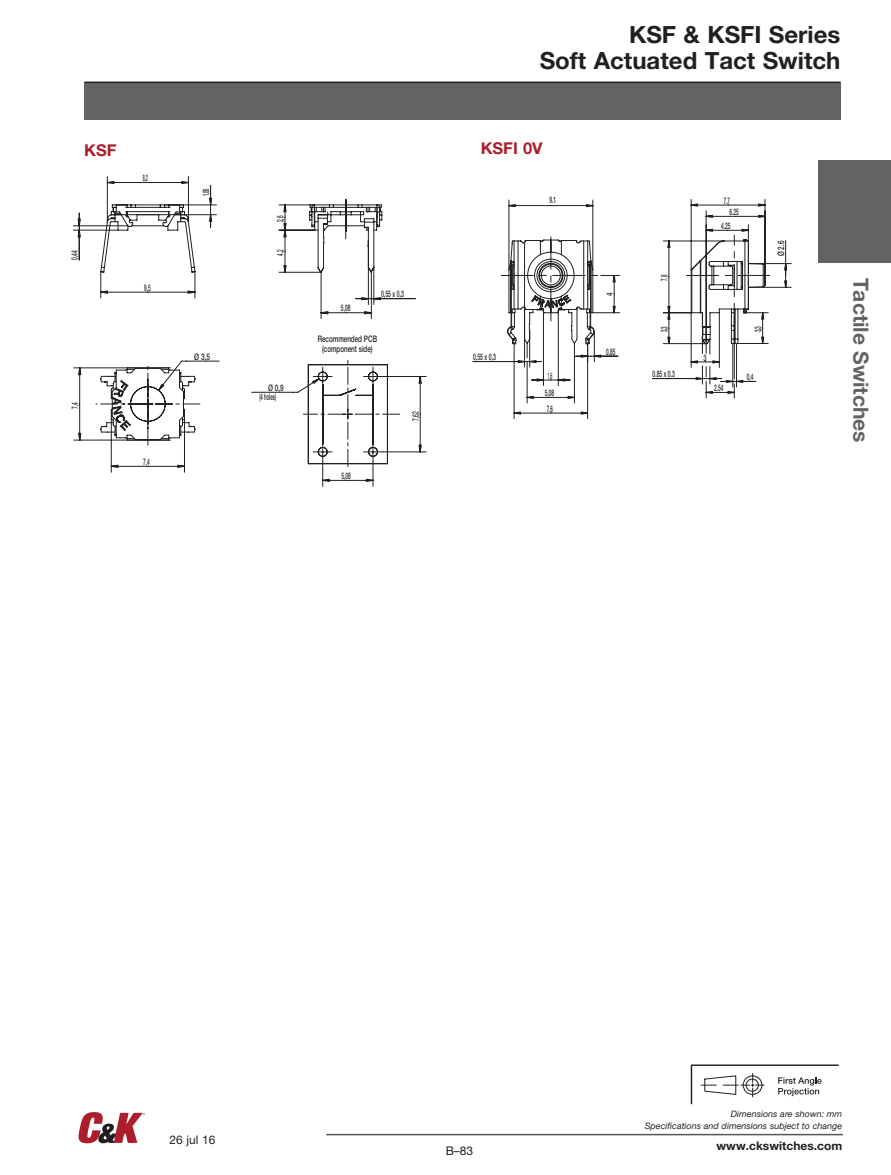
<style>
.page{position:relative;width:891px;height:1175px;background:#fff}
.page>*{position:absolute;margin:0;border:0;box-sizing:border-box;transform-origin:0 0}
.t1{font:700 23.7px/26.7px "Helvetica Neue LT Std";color:#231f20;text-align:right}
.t2{font:700 21px "Helvetica Neue LT Std";color:#636366}
.t3{font:700 16.35px "Helvetica Neue LT Std";color:#ac1e2c}
.t4{font:12px "Helvetica Neue LT Std";color:#231f20}
.t5{font:700 11.85px "Helvetica Neue LT Std";color:#231f20}
.t6{font:11.85px "Helvetica Neue LT Std";color:#231f20}
.t7{font:500 9px/9.6px "Helvetica Neue";color:#231f20;text-align:center;scale:.7 1}
.t8{font:500 9px "Helvetica Neue";color:#231f20;scale:.54 1}
.t9{font:500 9px/8.9px "Helvetica Neue";color:#231f20;scale:.72 1}
.t10{font:500 9px "Helvetica Neue";color:#231f20;scale:.55 1}
.t11{font:500 9px "Helvetica Neue";color:#231f20;scale:.58 1}
.t12{font:500 9px/11.2px "Helvetica Neue";color:#231f20;scale:.49 1}
.t13{font:500 9px "Helvetica Neue";color:#231f20;scale:.56 1}
.t14{font:500 9px "Helvetica Neue";color:#231f20;scale:.52 1}
.t15{font:500 9px "Helvetica Neue";color:#231f20;scale:.46 1}
.t16{font:500 9px "Helvetica Neue";color:#231f20;scale:.53 1}
.t17{font:500 9px "Helvetica Neue";color:#231f20;scale:.51 1}
.t18{font:500 9px "Helvetica Neue";color:#231f20;scale:.41 1}
.t19{font:500 9px "Helvetica Neue";color:#231f20;scale:.37 1}
.t20{font:500 9px "Helvetica Neue";color:#231f20;scale:.64 1}
.t21{font:italic 8.85px/11.9px "Helvetica Neue LT Std";color:#231f20;text-align:right}
</style>
<div class="page">
<div style="left:84px;top:82px;width:757px;height:38px;background:#636366"></div>
<hr style="left:326px;top:1133px;width:517px;height:2px;background:#57585a">
<svg style="left:79px;top:1112px;width:66px;height:31px"></svg>
<hr style="left:84px;top:82px;width:756px;height:1px;background:#231f20">
<svg style="left:690px;top:1065px;width:1px;height:39px"></svg>
<svg style="left:691px;top:1064px;width:148px;height:40px"></svg>
<svg style="left:73px;top:176px;width:274px;height:297px"></svg>
<svg style="left:251px;top:204px;width:176px;height:283px"></svg>
<svg style="left:473px;top:199px;width:319px;height:220px"></svg>
<svg style="left:501px;top:235px;width:269px;height:169px"></svg>
<div style="left:819px;top:160px;width:72px;height:102px;background:#636366"></div>
<h1 class="t1" style="left:540px;top:20px;width:302px">KSF &amp; KSFI Series<br>Soft Actuated Tact Switch</h1>
<h3 class="t3" style="left:84px;top:140px;width:34px">KSF</h3>
<h3 class="t3" style="left:481px;top:138px;width:63px">KSFI 0V</h3>
<p class="t18" style="left:143px;top:172px;width:14px">8,2</p>
<p class="t15" style="left:201px;top:196px;width:19px;rotate:-90deg">1,06</p>
<p class="t14" style="left:275px;top:222px;width:14px;rotate:-90deg">2,6</p>
<p class="t8" style="left:550px;top:195px;width:14px">9.1</p>
<p class="t12" style="left:730px;top:195px;width:20px;text-indent:-6px">7.7<br>6.25</p>
<p class="t8" style="left:721px;top:220px;width:19px">4.25</p>
<p class="t13" style="left:69px;top:260px;width:19px;rotate:-90deg">0.44</p>
<p class="t17" style="left:275px;top:256px;width:14px;rotate:-90deg">4.2</p>
<p class="t7" style="left:776px;top:256px;width:23px;rotate:-90deg">Ø 2.6</p>
<p class="t8" style="left:70px;top:409px;width:14px;rotate:-90deg">7,4</p>
<p class="t14" style="left:144px;top:282px;width:14px">9,5</p>
<p class="t9" style="left:194px;top:352px;width:23px">Ø 3,5</p>
<p class="t9" style="left:259px;top:383px;width:36px;text-indent:9px">Ø 0,9 (4 holes)</p>
<p class="t10" style="left:341px;top:303px;width:19px">5,08</p>
<p class="t11" style="left:381px;top:288px;width:41px">0,55 x 0,3</p>
<p class="t7" style="left:318px;top:334px;width:86px">Recommended PCB (component side)</p>
<p class="t10" style="left:410px;top:421px;width:19px;rotate:-90deg">7,62</p>
<p class="t11" style="left:473px;top:351px;width:41px">0,55 x 0,3</p>
<p class="t19" style="left:548px;top:370px;width:14px">1.6</p>
<p class="t10" style="left:545px;top:387px;width:19px">5,08</p>
<p class="t12" style="left:547px;top:403px;width:14px">7.6</p>
<p class="t7" style="left:605px;top:296px;width:7px;rotate:-90deg">4</p>
<p class="t16" style="left:606px;top:346px;width:19px">0.85</p>
<p class="t12" style="left:659px;top:281px;width:14px;rotate:-90deg">7.8</p>
<p class="t12" style="left:659px;top:332px;width:14px;rotate:-90deg">3.3</p>
<p class="t14" style="left:753px;top:332px;width:14px;rotate:-90deg">3,3</p>
<p class="t13" style="left:653px;top:368px;width:41px">0.85 x 0.3</p>
<p class="t20" style="left:703px;top:352px;width:7px">3</p>
<p class="t8" style="left:714px;top:382px;width:19px">2.54</p>
<p class="t8" style="left:747px;top:371px;width:14px">0,4</p>
<h2 class="t2" style="left:874px;top:277px;width:167px;rotate:90deg">Tactile Switches</h2>
<p class="t8" style="left:143px;top:456px;width:14px">7,4</p>
<p class="t10" style="left:341px;top:470px;width:19px">5,08</p>
<h3 class="t6" style="left:170px;top:1132px;width:48px">26 jul 16</h3>
<h3 class="t4" style="left:446px;top:1143px;width:29px">B–83</h3>
<p class="t21" style="left:645px;top:1107px;width:199px">Dimensions are shown: mm<br>Specifications and dimensions subject to change</p>
<h3 class="t5" style="left:717px;top:1138px;width:127px">www.ckswitches.com</h3>
</div>
